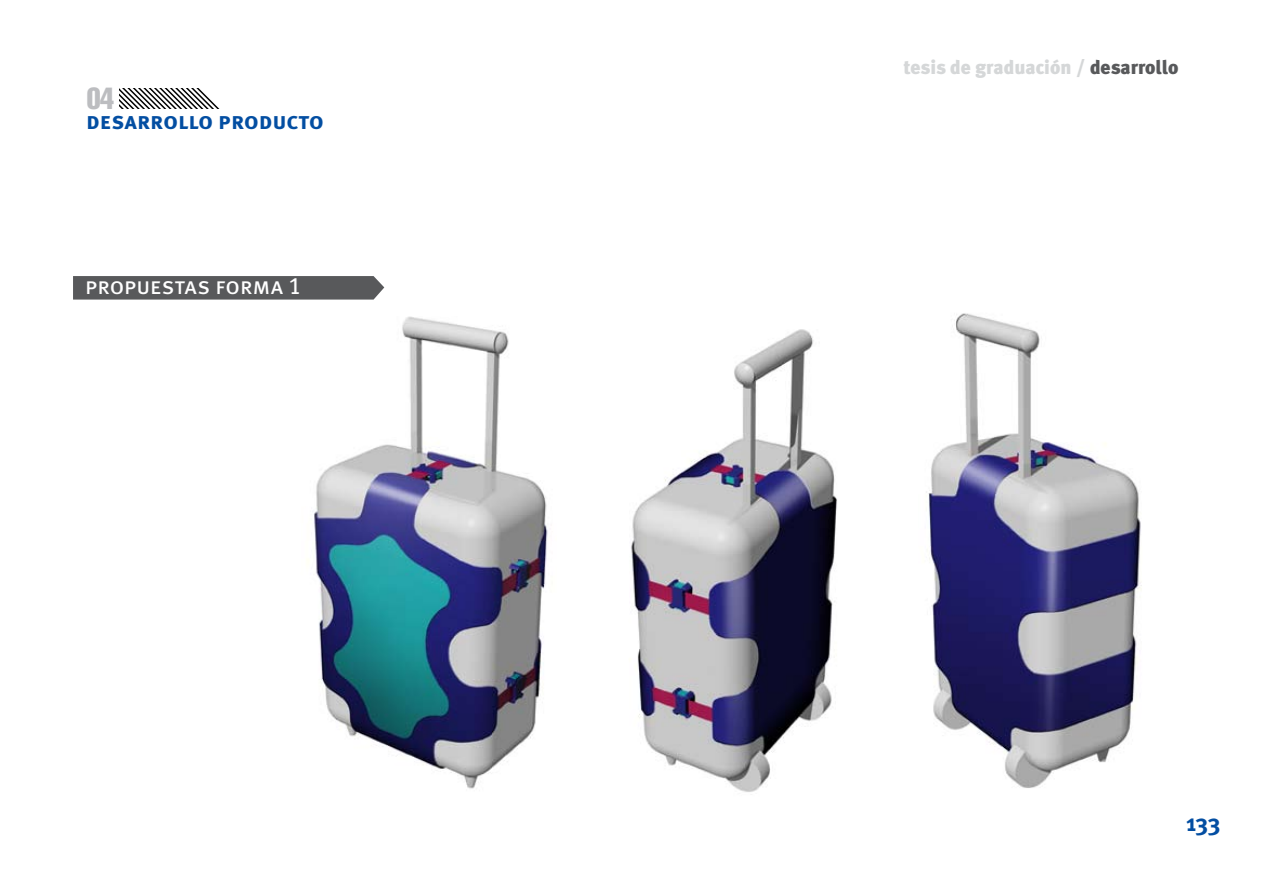
<style>
.page{position:relative;width:1263px;height:893px;background:#fff}
.page>*{position:absolute;margin:0;border:0;box-sizing:border-box;transform-origin:0 0}
.t1{font:30px "Helvetica LT Std Comp";color:#bcbdc0}
.t2{font:24px "Meta Plus Bold Caps";color:#034ea2}
.t3{font:24px "Meta Plus Book Caps";letter-spacing:-.005em;color:#fff}
.t4{font:700 24px "Meta Plus";color:#034ea2}
.t5{font:900 19.5px "Meta Plus";color:#d5d7d8}
.s1{color:#58595b}
</style>
<div class="page">
<svg style="left:119px;top:88px;width:101px;height:21px"></svg>
<img style="left:307px;top:316px;width:241px;height:473px">
<svg style="left:73px;top:276px;width:311px;height:24px;background:#5d5e60"></svg>
<img style="left:926px;top:313px;width:216px;height:475px">
<img style="left:631px;top:329px;width:206px;height:463px">
<h1 class="t1" style="left:87px;top:79px;width:29px">04</h1>
<p class="t2" style="left:86px;top:106px;width:239px">desarrollo producto</p>
<p class="t3" style="left:85px;top:272px;width:218px">propuestas forma 1</p>
<p class="t5" style="left:903px;top:56px;width:276px">tesis de graduación / <span class="s1">desarrollo</span></p>
<p class="t4" style="left:1186px;top:809px;width:36px">133</p>
</div>
